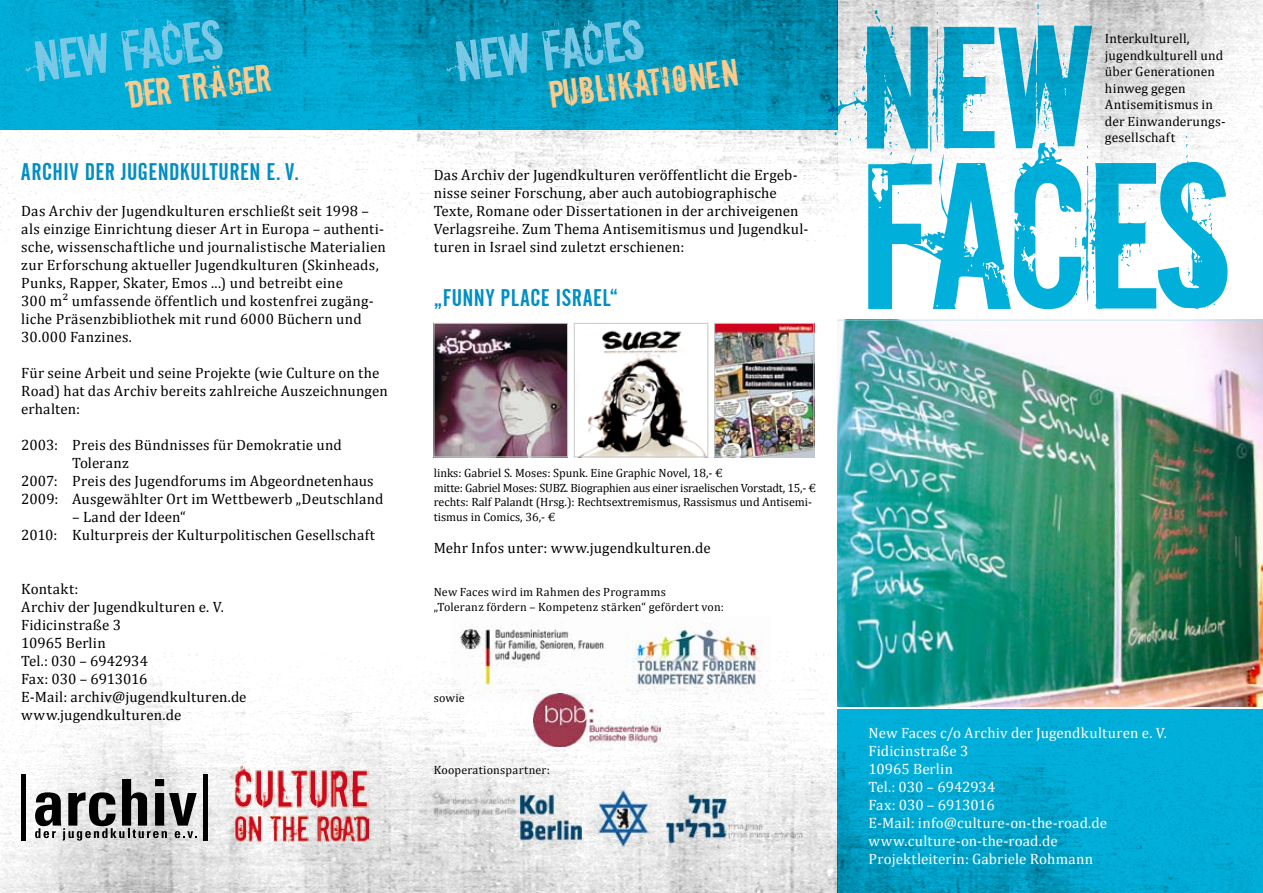
<style>
.page{position:relative;width:1263px;height:893px;background:#fff}
.page>*{position:absolute;margin:0;border:0;box-sizing:border-box;transform-origin:0 0}
.t1{font:54px "Downcome";color:#79c8e5}
.t2{font:36px "Downcome";color:#fbcb8c}
.t3{font:24px "Alternate Gothic No 2 BT";letter-spacing:.025em;color:#008ec4}
.t4{font:15px/18px "Cambria";letter-spacing:.01em;color:#000}
.t5{font:15px/18px "Cambria";letter-spacing:.01em;color:#fff}
.t6{font:13.5px/16.5px "Cambria";letter-spacing:.015em;color:#000}
.t7{font:12px/14.4px "Cambria";color:#000}
.t8{font:12px/14.4px "Cambria";letter-spacing:.02em;color:#000}
</style>
<div class="page">
<img style="left:0;top:653px;width:1263px;height:240px">
<svg style="left:838px;top:709px;width:425px;height:184px;background:#00a8d1"></svg>
<img style="left:0;top:0;width:1263px;height:240px">
<svg style="left:0;top:0;width:826px;height:130px;background:#009ec4"></svg>
<img style="left:581px;top:330px;width:125px;height:125px">
<div style="left:574px;top:323px;width:134px;height:134px;border:1px solid #c6c7c8"></div>
<img style="left:436px;top:325px;width:130px;height:130px">
<div style="left:434px;top:323px;width:134px;height:134px;border:1px solid #c6c7c8"></div>
<img style="left:716px;top:325px;width:96px;height:130px">
<div style="left:714px;top:323px;width:100px;height:134px;border:1px solid #c6c7c8"></div>
<img style="left:232px;top:765px;width:137px;height:77px">
<hr style="left:21px;top:774px;width:4px;height:67px;background:#000">
<hr style="left:204px;top:774px;width:4px;height:67px;background:#000">
<svg style="left:35px;top:779px;width:162px;height:62px"></svg>
<img style="left:451px;top:625px;width:325px;height:76px">
<svg style="left:868px;top:116px;width:359px;height:194px"></svg>
<svg style="left:826px;top:0;width:266px;height:155px"></svg>
<img style="left:429px;top:794px;width:153px;height:48px">
<img style="left:838px;top:321px;width:425px;height:386px">
<img style="left:533px;top:693px;width:128px;height:53px">
<img style="left:666px;top:790px;width:143px;height:55px">
<img style="left:595px;top:787px;width:59px;height:59px">
<hr style="left:838px;top:320px;width:425px;height:1px;background:#a8d9ed">
<h1 class="t1" style="left:30px;top:26px;width:191px;rotate:-7deg">New Faces</h1>
<h2 class="t2" style="left:125px;top:71px;width:146px;rotate:-7deg">der träger</h2>
<h3 class="t3" style="left:21px;top:158px;width:279px">ARCHIV DER JUGENDKULTUREN E. V.</h3>
<p class="t4" style="left:21px;top:202px;width:366px">Das Archiv der Jugendkulturen erschließt seit 1998 – als einzige Einrichtung dieser Art in Europa – authenti&shy;sche, wissenschaftliche und journalistische Materialien zur Erforschung aktueller Jugendkulturen (Skinheads, Punks, Rapper, Skater, Emos ...) und betreibt eine<br>300 m² umfassende öffentlich und kostenfrei zugäng&shy;liche Präsenzbibliothek mit rund 6000 Büchern und 30.000 Fanzines.</p>
<p class="t4" style="left:21px;top:364px;width:368px">Für seine Arbeit und seine Projekte (wie Culture on the<br>Road) hat das Archiv bereits zahlreiche Auszeichnungen erhalten:</p>
<p class="t4" style="left:21px;top:436px;width:322px">2003: Preis des Bündnisses für Demokratie und</p>
<p class="t4" style="left:72px;top:454px;width:58px">Toleranz</p>
<p class="t4" style="left:21px;top:472px;width:354px">2007: Preis des Jugendforums im Abgeordnetenhaus</p>
<p class="t4" style="left:21px;top:490px;width:364px">2009: Ausgewählter Ort im Wettbewerb „Deutschland</p>
<p class="t4" style="left:21px;top:508px;width:355px;text-indent:51px">– Land der Ideen“<br>2010: Kulturpreis der Kulturpolitischen Gesellschaft</p>
<p class="t4" style="left:21px;top:580px;width:227px">Kontakt:<br>Archiv der Jugendkulturen e. V.<br>Fidicinstraße 3<br>10965 Berlin<br>Tel.: 030 – 6942934<br>Fax: 030 – 6913016<br>E-Mail: archiv@jugendkulturen.de www.jugendkulturen.de</p>
<h1 class="t1" style="left:451px;top:26px;width:191px;rotate:-7deg">New Faces</h1>
<h2 class="t2" style="left:546px;top:71px;width:193px;rotate:-7deg">publikationen</h2>
<p class="t4" style="left:434px;top:166px;width:376px">Das Archiv der Jugendkulturen veröffentlicht die Ergeb&shy;nisse seiner Forschung, aber auch autobiographische Texte, Romane oder Dissertationen in der archiveigenen Verlagsreihe. Zum Thema Antisemitismus und Jugendkul&shy;turen in Israel sind zuletzt erschienen:</p>
<h3 class="t3" style="left:434px;top:284px;width:186px">„FUNNY PLACE ISRAEL“</h3>
<p class="t7" style="left:434px;top:466px;width:384px">links: Gabriel S. Moses: Spunk. Eine Graphic Novel, 18,- €<br>mitte: Gabriel Moses: SUBZ. Biographien aus einer israelischen Vorstadt, 15,- € rechts: Ralf Palandt (Hrsg.): Rechtsextremismus, Rassismus und Antisemi&shy;tismus in Comics, 36,- €</p>
<p class="t4" style="left:434px;top:539px;width:279px">Mehr Infos unter: www.jugendkulturen.de</p>
<p class="t8" style="left:434px;top:585px;width:292px">New Faces wird im Rahmen des Programms<br>„Toleranz fördern – Kompetenz stärken“ gefördert von:</p>
<p class="t7" style="left:434px;top:691px;width:32px">sowie</p>
<p class="t8" style="left:434px;top:763px;width:118px">Kooperationspartner:</p>
<p class="t6" style="left:1105px;top:30px;width:122px">Interkulturell, jugendkulturell und über Generationen hinweg gegen<br>Antisemitismus in der Einwanderungs&shy;gesellschaft</p>
<p class="t5" style="left:868px;top:724px;width:300px">New Faces c/o Archiv der Jugendkulturen e. V.<br>Fidicinstraße 3<br>10965 Berlin<br>Tel.: 030 – 6942934<br>Fax: 030 – 6913016<br>E-Mail: info@culture-on-the-road.de www.culture-on-the-road.de<br>Projektleiterin: Gabriele Rohmann</p>
</div>
